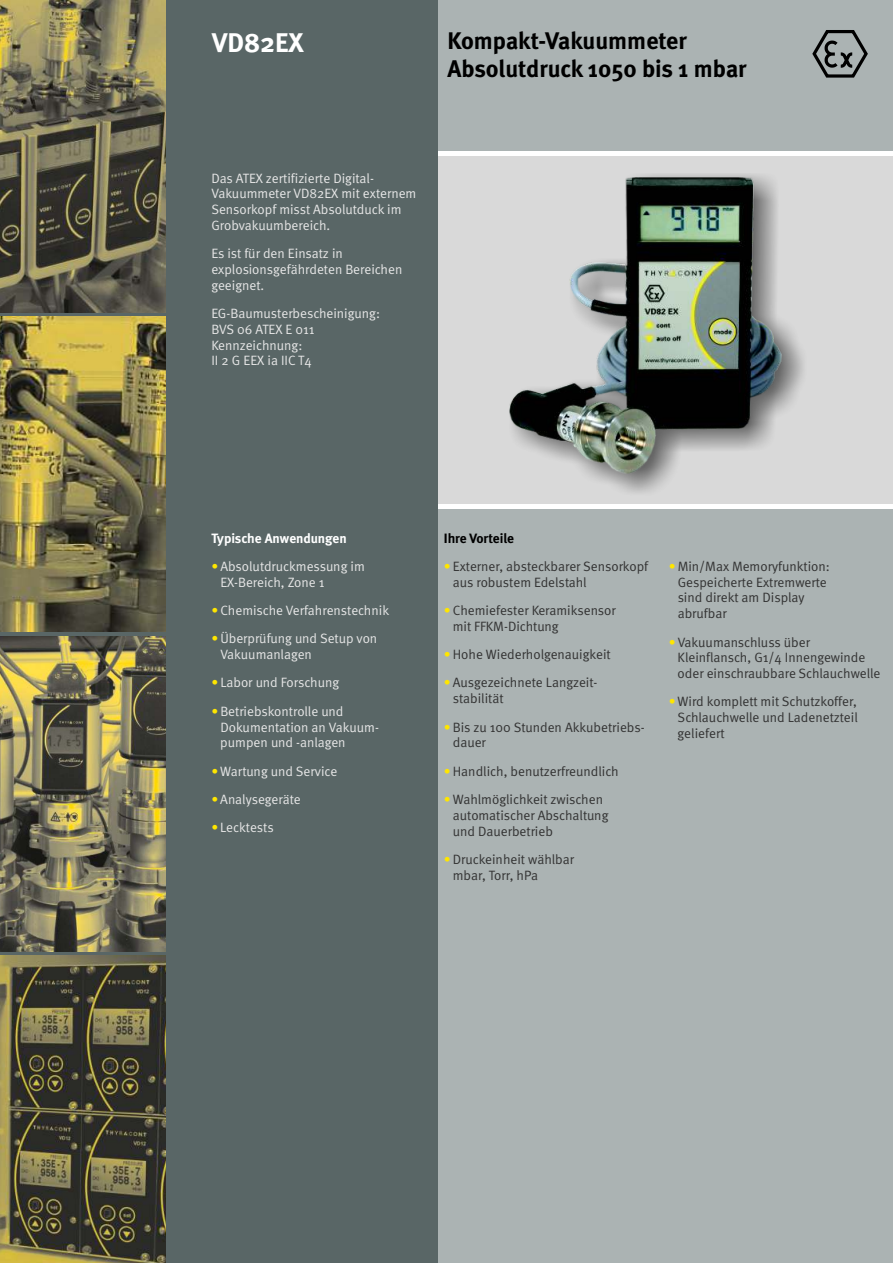
<style>
.page{position:relative;width:893px;height:1263px;background:#fff}
.page>*{position:absolute;margin:0;border:0;box-sizing:border-box;transform-origin:0 0}
.t1{font:700 27px "Meta";color:#fff}
.t2{font:700 24px/28px "Meta";color:#000}
.t3{font:13.5px/15.8px "Meta Normal";color:#333}
.t4{font:13.5px/15.8px "Meta Normal";color:#e6e6e6}
.t5{font:700 13.5px "Meta";color:#fff}
.t6{font:700 13.5px "Meta";color:#000}
.s1{color:#ffe600}
</style>
<div class="page">
<div style="left:437px;top:0;width:456px;height:1263px;background:#abb3b3"></div>
<div style="left:423px;top:153px;width:470px;height:353px;background:#d9d9d9"></div>
<hr style="left:412px;top:152px;width:481px;height:4px;background:#fff">
<hr style="left:412px;top:505px;width:481px;height:4px;background:#fff">
<div style="left:0;top:0;width:437px;height:1263px;background:#596666"></div>
<img style="left:0;top:955px;width:166px;height:308px">
<img style="left:0;top:316px;width:166px;height:315px">
<img style="left:0;top:636px;width:166px;height:315px">
<img style="left:0;top:0;width:166px;height:312px">
<svg style="left:812px;top:30px;width:56px;height:48px"></svg>
<div style="left:508px;top:174px;width:298px;height:323px;background:#333;opacity:.7"></div>
<img style="left:510px;top:177px;width:271px;height:296px">
<h1 class="t1" style="left:212px;top:27px;width:93px">VD82EX</h1>
<h2 class="t2" style="left:447px;top:27px;width:301px">Kompakt-Vakuummeter<br>Absolutdruck 1050 bis 1 mbar</h2>
<p class="t4" style="left:211px;top:170px;width:207px">Das ATEX zertifizierte Digital-<br>Vakuummeter VD82EX mit externem<br>Sensorkopf misst Absolutduck im<br>Grobvakuumbereich.</p>
<p class="t4" style="left:211px;top:246px;width:193px">Es ist für den Einsatz in explosionsgefährdeten Bereichen geeignet.</p>
<p class="t4" style="left:211px;top:305px;width:170px">EG-Baumusterbescheinigung:<br>BVS 06 ATEX E 011<br>Kennzeichnung:<br>II 2 G EEX ia IIC T4</p>
<p class="t6" style="left:444px;top:530px;width:72px">Ihre Vorteile</p>
<p class="t3" style="left:453px;top:574px;width:135px">aus robustem Edelstahl</p>
<p class="t3" style="left:678px;top:574px;width:151px">Gespeicherte Extremwerte sind direkt am Display abrufbar</p>
<p class="t3" style="left:453px;top:618px;width:107px">mit FFKM-Dichtung</p>
<p class="t3" style="left:678px;top:650px;width:204px">Kleinflansch, G1/4 Innengewinde oder einschraubbare Schlauchwelle</p>
<p class="t3" style="left:453px;top:691px;width:52px">stabilität</p>
<p class="t3" style="left:678px;top:709px;width:182px">Schlauchwelle und Ladenetzteil geliefert</p>
<p class="t3" style="left:453px;top:735px;width:35px">dauer</p>
<p class="t5" style="left:211px;top:530px;width:137px">Typische Anwendungen</p>
<p class="t4" style="left:211px;top:558px;width:155px"><span class="s1">•</span> Absolutdruckmessung im</p>
<p class="t3" style="left:444px;top:558px;width:206px"><span class="s1">•</span> Externer, absteckbarer Sensorkopf</p>
<p class="t3" style="left:669px;top:558px;width:163px"><span class="s1">•</span>Min/Max Memoryfunktion:</p>
<p class="t4" style="left:211px;top:602px;width:179px"><span class="s1">•</span> Chemische Verfahrenstechnik</p>
<p class="t3" style="left:444px;top:602px;width:173px"><span class="s1">•</span>Chemiefester Keramiksensor</p>
<p class="t4" style="left:211px;top:631px;width:167px"><span class="s1">•</span> Überprüfung und Setup von</p>
<p class="t3" style="left:669px;top:634px;width:143px"><span class="s1">•</span>Vakuumanschluss über</p>
<p class="t3" style="left:444px;top:646px;width:168px"><span class="s1">•</span>Hohe Wiederholgenauigkeit</p>
<p class="t4" style="left:211px;top:675px;width:129px"><span class="s1">•</span> Labor und Forschung</p>
<p class="t3" style="left:444px;top:675px;width:155px"><span class="s1">•</span>Ausgezeichnete Langzeit-</p>
<p class="t3" style="left:669px;top:694px;width:190px"><span class="s1">•</span>Wird komplett mit Schutzkoffer,</p>
<p class="t4" style="left:211px;top:703px;width:134px"><span class="s1">•</span>Betriebskontrolle und</p>
<p class="t3" style="left:444px;top:719px;width:202px"><span class="s1">•</span>Bis zu 100 Stunden Akkubetriebs-</p>
<p class="t4" style="left:211px;top:763px;width:128px"><span class="s1">•</span> Wartung und Service</p>
<p class="t3" style="left:444px;top:763px;width:176px"><span class="s1">•</span>Handlich, benutzerfreundlich</p>
<p class="t4" style="left:211px;top:791px;width:91px"><span class="s1">•</span> Analysegeräte</p>
<p class="t3" style="left:444px;top:791px;width:161px"><span class="s1">•</span>Wahlmöglichkeit zwischen</p>
<p class="t4" style="left:211px;top:820px;width:64px"><span class="s1">•</span>Lecktests</p>
<p class="t3" style="left:444px;top:851px;width:132px"><span class="s1">•</span>Druckeinheit wählbar</p>
<p class="t4" style="left:220px;top:574px;width:106px">EX-Bereich, Zone 1</p>
<p class="t4" style="left:220px;top:646px;width:93px">Vakuumanlagen</p>
<p class="t4" style="left:220px;top:719px;width:160px">Dokumentation an Vakuum&shy;pumpen und -anlagen</p>
<p class="t3" style="left:453px;top:807px;width:157px">automatischer Abschaltung und Dauerbetrieb</p>
<p class="t3" style="left:453px;top:867px;width:87px">mbar, Torr, hPa</p>
</div>
